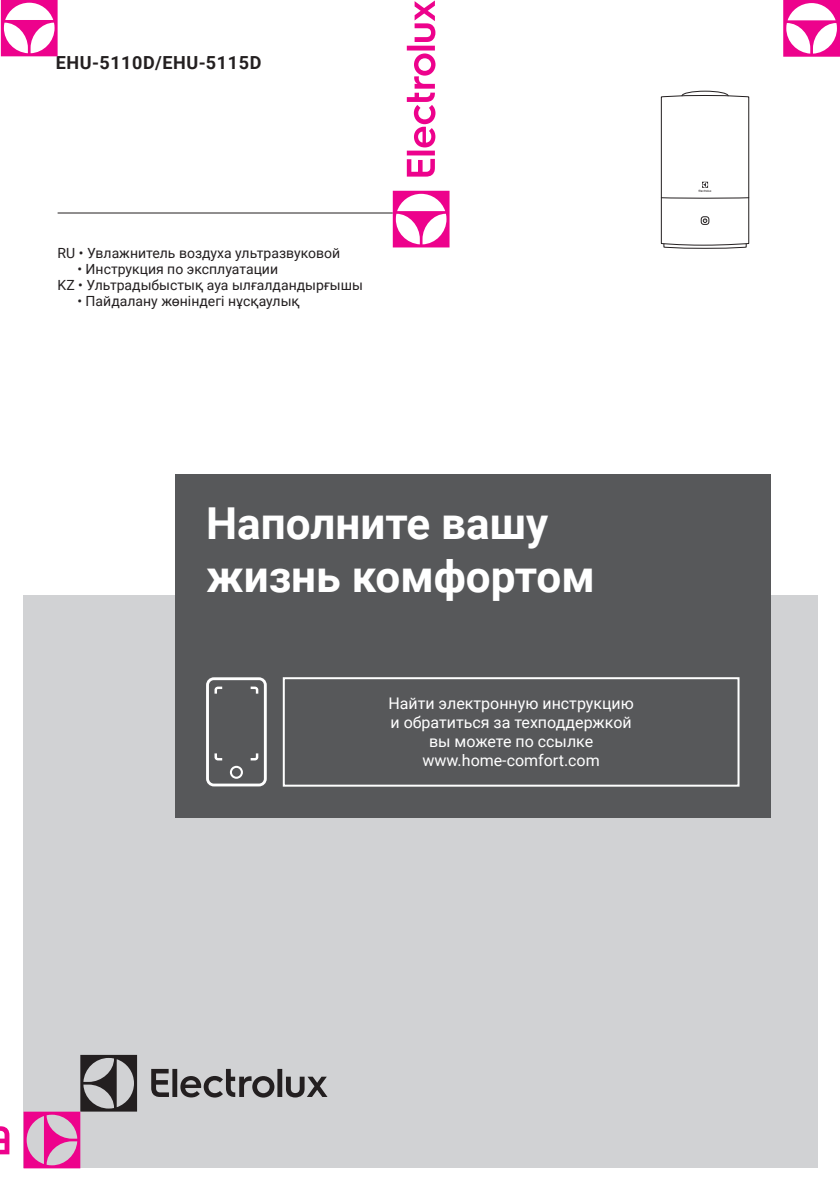
<style>
.page{position:relative;width:840px;height:1191px;background:#fff}
.page>*{position:absolute;margin:0;border:0;box-sizing:border-box;transform-origin:0 0}
.t1{font:700 44px/52.8px "Roboto";color:#fff}
.t2{font:700 18px "Roboto";letter-spacing:.035em;color:#231f20}
.t3{font:16px "Roboto";color:#fff}
.t4{font:14px "Roboto";color:#231f20}
</style>
<div class="page">
<div style="left:23px;top:595px;width:794px;height:573px;background:#d1d2d4"></div>
<div style="left:175px;top:474px;width:595px;height:343px;background:#57585a"></div>
<div style="left:282px;top:677px;width:457px;height:109px;border:2px solid #fff"></div>
<svg style="left:206px;top:677px;width:60px;height:109px"></svg>
<hr style="left:58px;top:212px;width:334px;height:1px;background:#231f20">
<svg style="left:660px;top:91px;width:88px;height:158px"></svg>
<svg style="left:1px;top:0;width:57px;height:56px"></svg>
<svg style="left:783px;top:0;width:56px;height:57px"></svg>
<svg style="left:392px;top:0;width:57px;height:247px"></svg>
<svg style="left:0;top:1054px;width:327px;height:114px"></svg>
<p class="t2" style="left:56px;top:50px;width:207px">EHU-5110D/EHU-5115D</p>
<p class="t4" style="left:58px;top:243px;width:284px">RU • Увлажнитель воздуха ультразвуковой</p>
<p class="t4" style="left:77px;top:259px;width:202px">• Инструкция по эксплуатации</p>
<p class="t4" style="left:58px;top:275px;width:307px">KZ • Ультрадыбыстық ауа ылғалдандырғышы</p>
<p class="t4" style="left:77px;top:291px;width:224px">• Пайдалану жөніндегі нұсқаулық</p>
<p class="t1" style="left:206px;top:495px;width:390px">Наполните вашу жизнь комфортом</p>
<p class="t3" style="left:388px;top:692px;width:247px">Найти электронную инструкцию</p>
<p class="t3" style="left:390px;top:711px;width:242px">и обратиться за техподдержкой</p>
<p class="t3" style="left:429px;top:730px;width:166px">вы можете по ссылке</p>
<p class="t3" style="left:422px;top:749px;width:179px">www.home-comfort.com</p>
</div>
